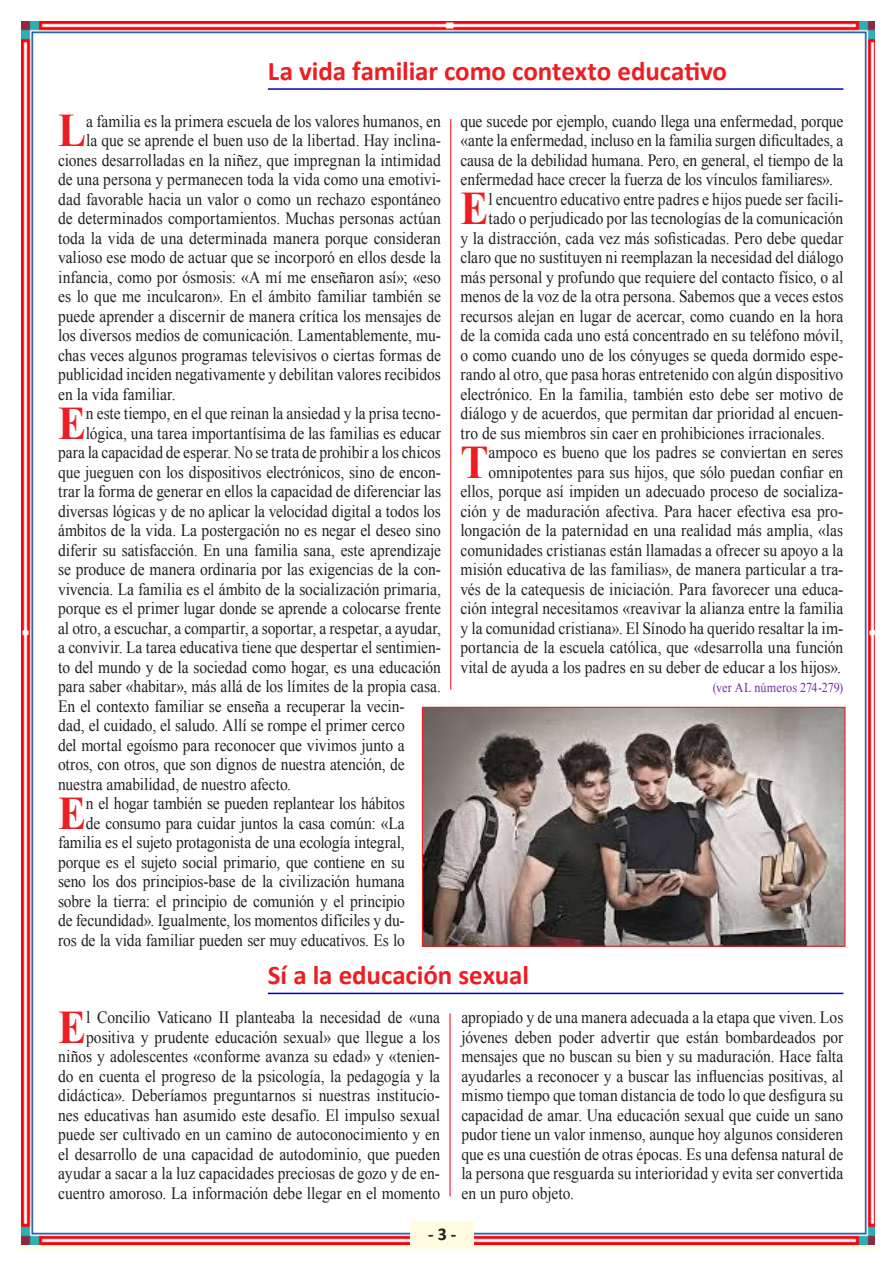
<style>
.page{position:relative;width:893px;height:1263px;background:#fff}
.page>*{position:absolute;margin:0;border:0;box-sizing:border-box;transform-origin:0 0}
.Texto{font:700 46.65px "Times New Roman";color:#ee1d23;scale:.9 1}
.Títulos{font:700 27px "Calibri";letter-spacing:-.005em;color:#ee1d23}
.t1{font:700 18px "Calibri";color:#231f20}
.Texto-2{font:17.25px/19.5px "Times New Roman";color:#231f20;text-align:right;scale:.9 1}
.Texto-3{font:13.5px "Times New Roman";letter-spacing:.005em;color:#7030a0;scale:.9 1}
</style>
<div class="page">
<img style="left:21px;top:21px;width:853px;height:1224px">
<div style="left:411px;top:1221px;width:63px;height:24px;background:#fffce0"></div>
<hr style="left:268px;top:88px;width:575px;height:2px;background:#0000c3">
<hr style="left:268px;top:993px;width:575px;height:1px;background:#0000c3">
<img style="left:424px;top:709px;width:419px;height:236px">
<div style="left:422px;top:707px;width:423px;height:240px;border:1px solid #ee1d23"></div>
<hr style="left:450px;top:119px;width:1px;height:571px;background:#ee1d23">
<hr style="left:449px;top:1013px;width:2px;height:183px;background:#ee1d23">
<p class="Títulos" style="left:268px;top:54px;width:461px">La vida familiar como contexto educativo</p>
<p class="Texto" style="left:58px;top:98px;width:33px">L</p>
<p class="Texto-2" style="left:86px;top:111px;width:396px">a familia es la primera escuela de los valores humanos, en</p>
<p class="Texto-2" style="left:86px;top:130px;width:396px">la que se aprende el buen uso de la libertad. Hay inclina-</p>
<p class="Texto-2" style="left:58px;top:150px;width:427px">ciones desarrolladas en la niñez, que impregnan la intimidad</p>
<p class="Texto-2" style="left:58px;top:169px;width:427px">de una persona y permanecen toda la vida como una emotivi-</p>
<p class="Texto-2" style="left:58px;top:189px;width:427px">dad favorable hacia un valor o como un rechazo espontáneo</p>
<p class="Texto-2" style="left:58px;top:208px;width:427px">de determinados comportamientos. Muchas personas actúan</p>
<p class="Texto-2" style="left:58px;top:228px;width:427px">toda la vida de una determinada manera porque consideran</p>
<p class="Texto-2" style="left:58px;top:247px;width:427px">valioso ese modo de actuar que se incorporó en ellos desde la</p>
<p class="Texto-2" style="left:58px;top:267px;width:427px">infancia, como por ósmosis: «A mí me enseñaron así»; «eso</p>
<p class="Texto-2" style="left:58px;top:286px;width:427px">es lo que me inculcaron». En el ámbito familiar también se</p>
<p class="Texto-2" style="left:58px;top:306px;width:427px">puede aprender a discernir de manera crítica los mensajes de</p>
<p class="Texto-2" style="left:58px;top:325px;width:427px">los diversos medios de comunicación. Lamentablemente, mu-</p>
<p class="Texto-2" style="left:58px;top:345px;width:427px">chas veces algunos programas televisivos o ciertas formas de</p>
<p class="Texto-2" style="left:58px;top:364px;width:427px">publicidad inciden negativamente y debilitan valores recibidos</p>
<p class="Texto-2" style="left:58px;top:384px;width:132px">en la vida familiar.</p>
<p class="Texto" style="left:58px;top:391px;width:33px">E</p>
<p class="Texto-2" style="left:86px;top:403px;width:396px">n este tiempo, en el que reinan la ansiedad y la prisa tecno-</p>
<p class="Texto-2" style="left:86px;top:423px;width:396px">lógica, una tarea importantísima de las familias es educar</p>
<p class="Texto-2" style="left:58px;top:442px;width:427px">para la capacidad de esperar. No se trata de prohibir a los chicos</p>
<p class="Texto-2" style="left:58px;top:462px;width:427px">que jueguen con los dispositivos electrónicos, sino de encon-</p>
<p class="Texto-2" style="left:58px;top:481px;width:427px">trar la forma de generar en ellos la capacidad de diferenciar las</p>
<p class="Texto-2" style="left:58px;top:501px;width:427px">diversas lógicas y de no aplicar la velocidad digital a todos los</p>
<p class="Texto-2" style="left:58px;top:520px;width:427px">ámbitos de la vida. La postergación no es negar el deseo sino</p>
<p class="Texto-2" style="left:58px;top:540px;width:427px">diferir su satisfacción. En una familia sana, este aprendizaje</p>
<p class="Texto-2" style="left:58px;top:559px;width:427px">se produce de manera ordinaria por las exigencias de la con-</p>
<p class="Texto-2" style="left:58px;top:579px;width:427px">vivencia. La familia es el ámbito de la socialización primaria,</p>
<p class="Texto-2" style="left:58px;top:598px;width:427px">porque es el primer lugar donde se aprende a colocarse frente</p>
<p class="Texto-2" style="left:58px;top:618px;width:427px">al otro, a escuchar, a compartir, a soportar, a respetar, a ayudar,</p>
<p class="Texto-2" style="left:58px;top:637px;width:427px">a convivir. La tarea educativa tiene que despertar el sentimien-</p>
<p class="Texto-2" style="left:58px;top:657px;width:427px">to del mundo y de la sociedad como hogar, es una educación</p>
<p class="Texto-2" style="left:58px;top:676px;width:427px">para saber «habitar», más allá de los límites de la propia casa.</p>
<p class="Texto-2" style="left:58px;top:696px;width:387px">En el contexto familiar se enseña a recuperar la vecin-</p>
<p class="Texto-2" style="left:58px;top:715px;width:387px">dad, el cuidado, el saludo. Allí se rompe el primer cerco</p>
<p class="Texto-2" style="left:58px;top:735px;width:387px">del mortal egoísmo para reconocer que vivimos junto a</p>
<p class="Texto-2" style="left:58px;top:754px;width:387px">otros, con otros, que son dignos de nuestra atención, de</p>
<p class="Texto-2" style="left:58px;top:774px;width:260px">nuestra amabilidad, de nuestro afecto.</p>
<p class="Texto" style="left:58px;top:781px;width:33px">E</p>
<p class="Texto-2" style="left:58px;top:793px;width:387px">n el hogar también se pueden replantear los hábitos<br>de consumo para cuidar juntos la casa común: «La familia es el sujeto protagonista de una ecología integral, porque es el sujeto social primario, que contiene en su seno los dos principios-base de la civilización humana sobre la tierra: el principio de comunión y el principio de fecundidad». Igualmente, los momentos difíciles y du&shy;ros de la vida familiar pueden ser muy educativos. Es lo</p>
<p class="Texto-2" style="left:460px;top:111px;width:427px;text-align:justify">que sucede por ejemplo, cuando llega una enfermedad, porque «ante la enfermedad, incluso en la familia surgen dificultades, a causa de la debilidad humana. Pero, en general, el tiempo de la enfermedad hace crecer la fuerza de los vínculos familiares».</p>
<p class="Texto" style="left:460px;top:176px;width:33px">E</p>
<p class="Texto-2" style="left:488px;top:189px;width:396px">l encuentro educativo entre padres e hijos puede ser facili-</p>
<p class="Texto-2" style="left:488px;top:208px;width:396px">tado o perjudicado por las tecnologías de la comunicación</p>
<p class="Texto-2" style="left:460px;top:228px;width:427px">y la distracción, cada vez más sofisticadas. Pero debe quedar</p>
<p class="Texto-2" style="left:460px;top:247px;width:427px">claro que no sustituyen ni reemplazan la necesidad del diálogo</p>
<p class="Texto-2" style="left:460px;top:267px;width:427px">más personal y profundo que requiere del contacto físico, o al</p>
<p class="Texto-2" style="left:460px;top:286px;width:427px">menos de la voz de la otra persona. Sabemos que a veces estos</p>
<p class="Texto-2" style="left:460px;top:306px;width:427px">recursos alejan en lugar de acercar, como cuando en la hora</p>
<p class="Texto-2" style="left:460px;top:325px;width:427px">de la comida cada uno está concentrado en su teléfono móvil,</p>
<p class="Texto-2" style="left:460px;top:345px;width:427px">o como cuando uno de los cónyuges se queda dormido espe-</p>
<p class="Texto-2" style="left:460px;top:364px;width:427px">rando al otro, que pasa horas entretenido con algún dispositivo</p>
<p class="Texto-2" style="left:460px;top:384px;width:427px">electrónico. En la familia, también esto debe ser motivo de</p>
<p class="Texto-2" style="left:460px;top:403px;width:427px">diálogo y de acuerdos, que permitan dar prioridad al encuen-</p>
<p class="Texto-2" style="left:460px;top:423px;width:407px">tro de sus miembros sin caer en prohibiciones irracionales.</p>
<p class="Texto" style="left:460px;top:430px;width:33px">T</p>
<p class="Texto-2" style="left:460px;top:442px;width:427px">ampoco es bueno que los padres se conviertan en seres omnipotentes para sus hijos, que sólo puedan confiar en ellos, porque así impiden un adecuado proceso de socializa&shy;ción y de maduración afectiva. Para hacer efectiva esa pro&shy;longación de la paternidad en una realidad más amplia, «las comunidades cristianas están llamadas a ofrecer su apoyo a la misión educativa de las familias», de manera particular a tra&shy;vés de la catequesis de iniciación. Para favorecer una educa&shy;ción integral necesitamos «reavivar la alianza entre la familia y la comunidad cristiana». El Sínodo ha querido resaltar la im&shy;portancia de la escuela católica, que «desarrolla una función vital de ayuda a los padres en su deber de educar a los hijos».</p>
<p class="Texto-3" style="left:713px;top:679px;width:147px">(ver AL números 274-279)</p>
<p class="Títulos" style="left:268px;top:958px;width:263px">Sí a la educación sexual</p>
<p class="Texto-2" style="left:58px;top:1007px;width:426px">l Concilio Vaticano II planteaba la necesidad de «una positiva y prudente educación sexual» que llegue a los niños y adolescentes «conforme avanza su edad» y «tenien&shy;do en cuenta el progreso de la psicología, la pedagogía y la didáctica». Deberíamos preguntarnos si nuestras institucio&shy;nes educativas han asumido este desafío. El impulso sexual puede ser cultivado en un camino de autoconocimiento y en el desarrollo de una capacidad de autodominio, que pueden ayudar a sacar a la luz capacidades preciosas de gozo y de en&shy;cuentro amoroso. La información debe llegar en el momento</p>
<p class="Texto-2" style="left:461px;top:1007px;width:426px;text-align:justify">apropiado y de una manera adecuada a la etapa que viven. Los jóvenes deben poder advertir que están bombardeados por mensajes que no buscan su bien y su maduración. Hace falta ayudarles a reconocer y a buscar las influencias positivas, al mismo tiempo que toman distancia de todo lo que desfigura su capacidad de amar. Una educación sexual que cuide un sano pudor tiene un valor inmenso, aunque hoy algunos consideren que es una cuestión de otras épocas. Es una defensa natural de la persona que resguarda su interioridad y evita ser convertida en un puro objeto.</p>
<p class="Texto" style="left:58px;top:995px;width:33px">E</p>
<p class="t1" style="left:428px;top:1222px;width:30px">- 3 -</p>
</div>
